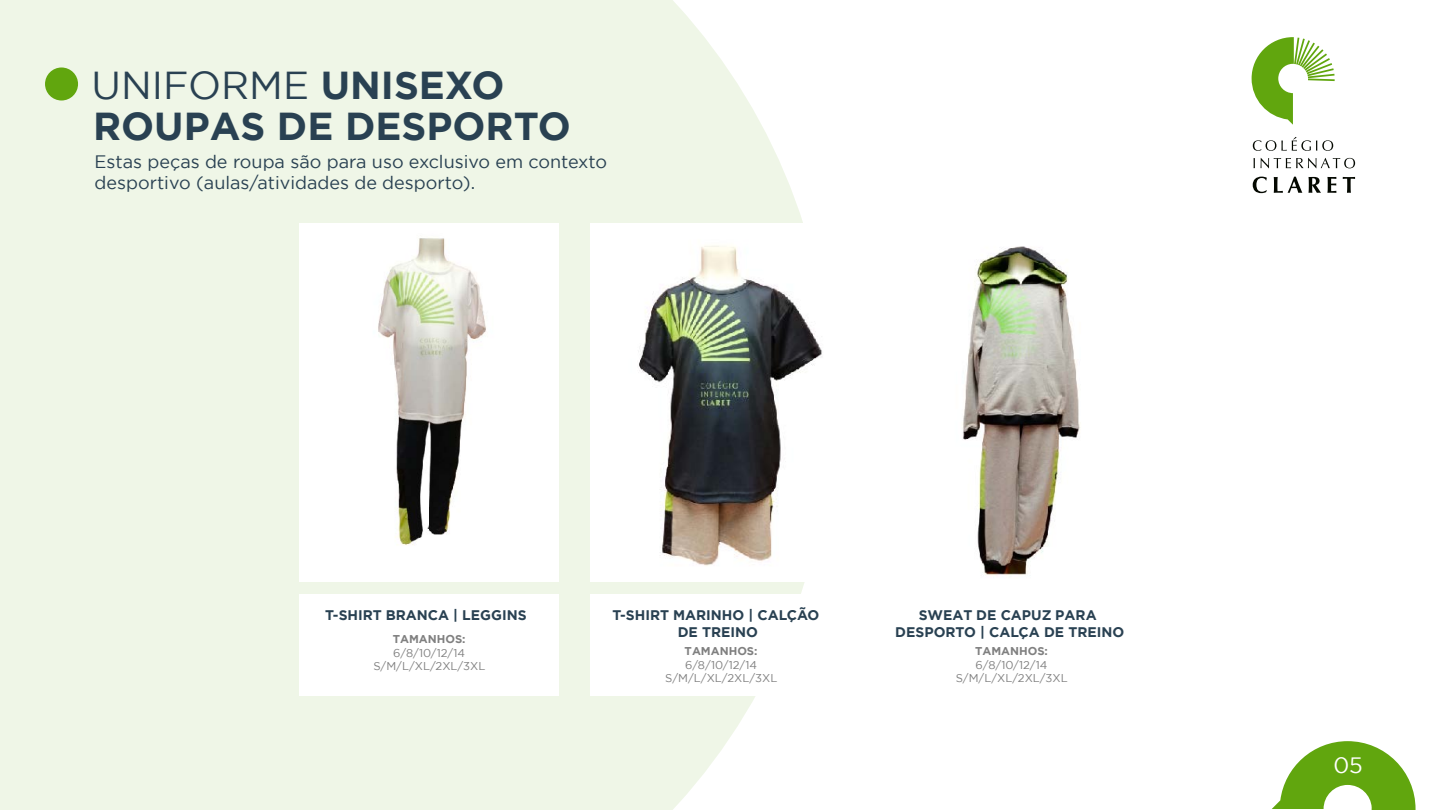
<style>
.page{position:relative;width:1441px;height:810px;background:#fff}
.page>*{position:absolute;margin:0;border:0;box-sizing:border-box;transform-origin:0 0}
.t1{font:700 38.85px/40.5px "Gotham";color:#294152}
.t2{font:22.2px "Gotham";color:#fff}
.t3{font:18px/21.6px "Gotham";color:#294152}
.t4{font:700 13.95px/16.6px "Gotham";color:#294152;text-align:center}
.t5{font:11.4px/13.6px "Gotham";color:#808080;text-align:center}
.t6{font:700 11.4px "Gotham";color:#808080}
.s1{font-weight:400}
</style>
<div class="page">
<div style="left:0;top:0;width:805px;height:810px;background:#eff6e7"></div>
<svg style="left:1251px;top:37px;width:83px;height:88px"></svg>
<svg style="left:1252px;top:137px;width:80px;height:14px"></svg>
<svg style="left:1260px;top:158px;width:94px;height:10px"></svg>
<svg style="left:1252px;top:177px;width:14px;height:16px"></svg>
<svg style="left:1273px;top:177px;width:29px;height:16px"></svg>
<svg style="left:1308px;top:177px;width:12px;height:16px"></svg>
<svg style="left:1327px;top:177px;width:9px;height:16px"></svg>
<svg style="left:1342px;top:177px;width:12px;height:16px"></svg>
<svg style="left:1272px;top:741px;width:143px;height:69px"></svg>
<div style="left:45px;top:68px;width:33px;height:32px;background:#61a60e;border-radius:50%"></div>
<div style="left:299px;top:223px;width:259px;height:359px;background:#fff"></div>
<img style="left:378px;top:238px;width:108px;height:308px">
<div style="left:299px;top:594px;width:259px;height:102px;background:#fff"></div>
<div style="left:591px;top:223px;width:259px;height:359px;background:#fff"></div>
<img style="left:639px;top:245px;width:183px;height:321px">
<div style="left:591px;top:594px;width:259px;height:102px;background:#fff"></div>
<img style="left:962px;top:246px;width:118px;height:330px">
<h1 class="t1" style="left:92px;top:65px;width:480px"><span class="s1">UNIFORME</span> UNISEXO<br>ROUPAS DE DESPORTO</h1>
<p class="t3" style="left:94px;top:150px;width:514px">Estas peças de roupa são para uso exclusivo em contexto desportivo (aulas/atividades de desporto).</p>
<p class="t4" style="left:325px;top:607px;width:203px">T-SHIRT BRANCA | LEGGINS</p>
<p class="t6" style="left:393px;top:631px;width:74px">TAMANHOS:</p>
<p class="t5" style="left:373px;top:645px;width:114px">6/8/10/12/14<br>S/M/L/XL/2XL/3XL</p>
<p class="t4" style="left:612px;top:607px;width:208px">T-SHIRT MARINHO | CALÇÃO<br>DE TREINO</p>
<p class="t6" style="left:684px;top:643px;width:74px">TAMANHOS:</p>
<p class="t5" style="left:665px;top:657px;width:114px">6/8/10/12/14<br>S/M/L/XL/2XL/3XL</p>
<p class="t4" style="left:895px;top:607px;width:230px">SWEAT DE CAPUZ PARA<br>DESPORTO | CALÇA DE TREINO</p>
<p class="t6" style="left:975px;top:643px;width:74px">TAMANHOS:</p>
<p class="t5" style="left:955px;top:657px;width:114px">6/8/10/12/14<br>S/M/L/XL/2XL/3XL</p>
<h2 class="t2" style="left:1333px;top:751px;width:31px">05</h2>
</div>
